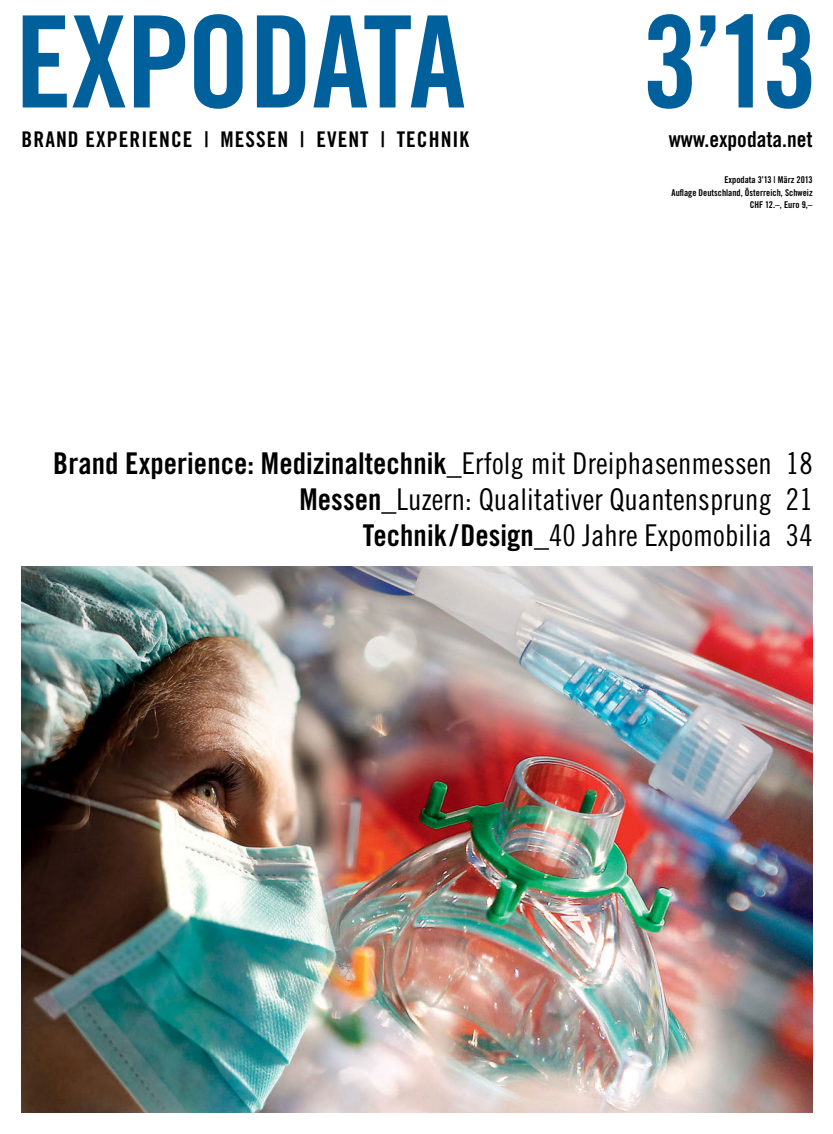
<style>
.page{position:relative;width:833px;height:1134px;background:#fff}
.page>*{position:absolute;margin:0;border:0;box-sizing:border-box;transform-origin:0 0}
.t1{font:127.5px "Trade Gothic LT Std Bd Cn 20";letter-spacing:-.015em;color:#00609c}
.t2{font:30px/36px "Trade Gothic LT Std Cn 18";color:#000;text-align:right}
.t3{font:30px "Trade Gothic LT Std Bd Cn 20";color:#000}
.t4{font:21.88px "Trade Gothic LT Std Bd Cn 20";color:#000}
.t5{font:21.62px "Trade Gothic LT Std Bd Cn 20";letter-spacing:.05em;color:#000}
.t6{font:9.38px/12.5px "Trade Gothic LT Std Bd Cn 20";color:#000;text-align:right}
.s1{font-family:"Trade Gothic LT Std Cn 18"}
.s2{font-family:"Trade Gothic LT Std Bd Cn 20"}
</style>
<div class="page">
<img style="left:22px;top:566px;width:790px;height:546px">
<h1 class="t1" style="left:15px;top:-15px;width:452px">EXPODATA</h1>
<h1 class="t1" style="left:642px;top:-15px;width:177px">3’13</h1>
<p class="t5" style="left:22px;top:126px;width:76px">brand expe</p>
<p class="t5" style="left:129px;top:126px;width:341px">rience | messen | event | technik</p>
<p class="t4" style="left:669px;top:126px;width:145px">www.expodata.net</p>
<p class="t6" style="left:671px;top:173px;width:143px">Expodata 3’13 | März 2013<br>Auflage Deutschland, Österreich, Schweiz<br>CHF 12.–, Euro 9,–</p>
<p class="t3" style="left:53px;top:445px;width:761px">Brand Experience: Medizinaltechnik<span class="s1">_Erfolg mit Dreiphasenmessen 18</span></p>
<p class="t2" style="left:299px;top:480px;width:514px"><span class="s2">Messen</span>_Luzern: Qualitativer Quantensprung 21<br><span class="s2">Technik/Design</span>_40 Jahre Expomobilia 34</p>
</div>
